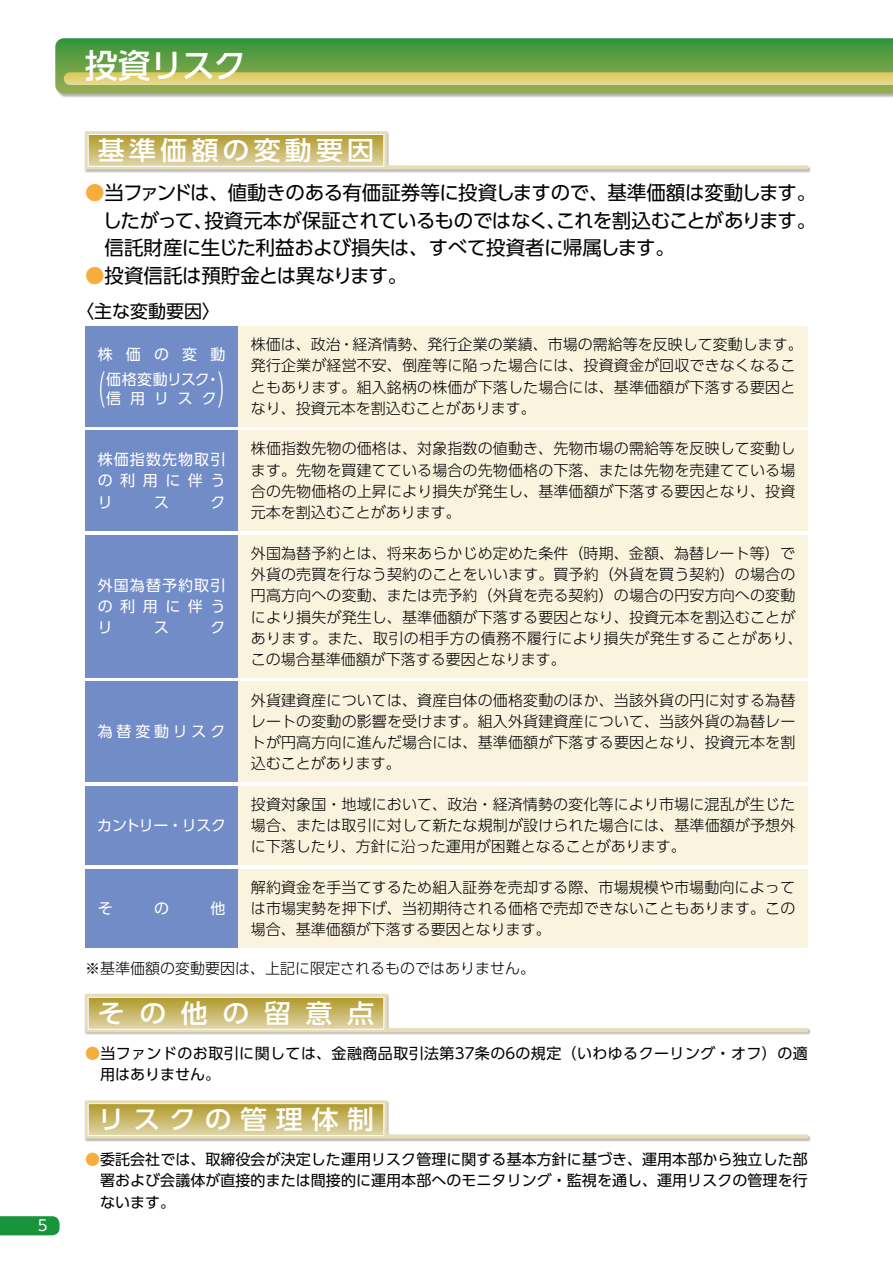
<style>
.page{position:relative;width:893px;height:1263px;background:#fff}
.page>*{position:absolute;margin:0;border:0;box-sizing:border-box;transform-origin:0 0}
.t1{font:300 38.25px "UD Shin Go Pro";color:#fff;scale:.5 1}
.t2{font:500 33px "UD Shin Go Pro";letter-spacing:-.03em;color:#fff}
.t3{font:500 25.65px "UD Shin Go Pro";letter-spacing:.155em;color:#fff;scale:1.05 1}
.t4{font:500 25.65px "UD Shin Go Pro";letter-spacing:.32em;color:#fff;scale:1.05 1}
.t5{font:500 25.65px "UD Shin Go Pro";letter-spacing:.54em;color:#fff;scale:1.05 1}
.t6{font:19.5px/27.6px "UD Shin Go Pro";letter-spacing:-.02em;color:#000;text-align:justify}
.t7{font:18px "UD Shin Go Pro";color:#000}
.t8{font:300 15px/21.3px "UD Shin Go Pro";letter-spacing:.01em;color:#000;text-align:justify}
.t9{font:15px/21.3px "UD Shin Go Pro";letter-spacing:.005em;color:#000;text-align:justify}
.t10{font:15px/21.3px "UD Shin Go Pro";letter-spacing:.03em;color:#000}
.t11{font:15px/21.3px "UD Shin Go Pro";letter-spacing:.07em;color:#fff;text-align:justify}
.t12{font:15px/25.5px "UD Shin Go Pro";letter-spacing:.035em;color:#fff;text-align:center}
.t13{font:15px "UD Shin Go Pro";letter-spacing:-.03em;color:#fff}
.t14{font:15px "UD Shin Go Pro";letter-spacing:.25em;color:#fff}
.t15{font:14.85px "UD Shin Go Pro";color:#fff}
.s1{color:#f6ad3c}
</style>
<div class="page">
<svg style="left:0;top:1216px;width:60px;height:19px"></svg>
<div style="left:85px;top:131px;width:726px;height:42px;background:#000;opacity:.3"></div>
<svg style="left:85px;top:131px;width:723px;height:39px"></svg>
<div style="left:88px;top:134px;width:296px;height:32px;background:linear-gradient(to bottom,#b09927,#ded2a3)"></div>
<div style="left:88px;top:134px;width:296px;height:33px;border:1px solid #fff"></div>
<div style="left:85px;top:326px;width:153px;height:100px;background:#718cc7"></div>
<div style="left:238px;top:326px;width:570px;height:100px;background:#faf3de"></div>
<div style="left:85px;top:431px;width:153px;height:100px;background:#718cc7"></div>
<div style="left:238px;top:431px;width:570px;height:100px;background:#faf3de"></div>
<div style="left:85px;top:535px;width:153px;height:142px;background:#718cc7"></div>
<div style="left:238px;top:535px;width:570px;height:142px;background:#faf3de"></div>
<div style="left:85px;top:682px;width:153px;height:100px;background:#718cc7"></div>
<div style="left:238px;top:682px;width:570px;height:100px;background:#faf3de"></div>
<div style="left:85px;top:786px;width:153px;height:79px;background:#718cc7"></div>
<div style="left:238px;top:786px;width:570px;height:79px;background:#faf3de"></div>
<div style="left:85px;top:869px;width:153px;height:79px;background:#718cc7"></div>
<div style="left:238px;top:869px;width:570px;height:79px;background:#faf3de"></div>
<div style="left:85px;top:993px;width:726px;height:43px;background:#000;opacity:.3"></div>
<svg style="left:85px;top:994px;width:723px;height:38px"></svg>
<svg style="left:90px;top:999px;width:292px;height:28px;background:#c7b667"></svg>
<div style="left:88px;top:997px;width:296px;height:32px;border:1px solid #fff"></div>
<div style="left:85px;top:1100px;width:726px;height:42px;background:#000;opacity:.3"></div>
<svg style="left:85px;top:1100px;width:723px;height:39px"></svg>
<div style="left:88px;top:1103px;width:296px;height:32px;background:linear-gradient(to bottom,#af9827,#ded1a3)"></div>
<div style="left:88px;top:1103px;width:296px;height:33px;border:1px solid #fff"></div>
<div style="left:56px;top:39px;width:837px;height:60px;background:#000;opacity:.3"></div>
<svg style="left:55px;top:38px;width:838px;height:56px;background:#62a047"></svg>
<svg style="left:64px;top:72px;width:829px;height:13px;background:#ddd074"></svg>
<p class="t15" style="left:38px;top:1214px;width:11px">5</p>
<h2 class="t2" style="left:85px;top:39px;width:163px">投資リスク</h2>
<h3 class="t3" style="left:98px;top:130px;width:265px">基準価額の変動要因</h3>
<h3 class="t6" style="left:85px;top:178px;width:733px"><span class="s1">●</span>当ファンドは、値動きのある有価証券等に投資しますので、基準価額は変動します。　したがって、投資元本が保証されているものではなく、これを割込むことがあります。　信託財産に生じた利益および損失は、すべて投資者に帰属します。</h3>
<h3 class="t6" style="left:85px;top:261px;width:324px"><span class="s1">●</span>投資信託は預貯金とは異なります。</h3>
<p class="t7" style="left:76px;top:296px;width:145px">〈主な変動要因〉</p>
<p class="t12" style="left:98px;top:341px;width:129px">株価の変動価格変動リスク・</p>
<p class="t8" style="left:251px;top:333px;width:553px;text-align:left">株価は、政治・経済情勢、発行企業の業績、市場の需給等を反映して変動します。発行企業が経営不安、倒産等に陥った場合には、投資資金が回収できなくなることもあります。組入銘柄の株価が下落した場合には、基準価額が下落する要因となり、投資元本を割込むことがあります。</p>
<h1 class="t1" style="left:86px;top:359px;width:40px">（</h1>
<h1 class="t1" style="left:218px;top:359px;width:40px">）</h1>
<p class="t11" style="left:106px;top:388px;width:112px">信用リスク</p>
<p class="t11" style="left:98px;top:448px;width:129px">株価指数先物取引の利用に伴うリ</p>
<p class="t11" style="left:154px;top:491px;width:16px">ス</p>
<p class="t11" style="left:210px;top:491px;width:16px">ク</p>
<p class="t11" style="left:98px;top:574px;width:129px">外国為替予約取引の利用に伴うリ</p>
<p class="t11" style="left:154px;top:616px;width:16px">ス</p>
<p class="t11" style="left:210px;top:616px;width:16px">ク</p>
<p class="t14" style="left:98px;top:720px;width:129px">為替変動リスク</p>
<p class="t13" style="left:97px;top:813px;width:130px">カントリー・リスク</p>
<p class="t8" style="left:251px;top:438px;width:546px">株価指数先物の価格は、対象指数の値動き、先物市場の需給等を反映して変動します。先物を買建てている場合の先物価格の下落、または先物を売建てている場合の先物価格の上昇により損失が発生し、基準価額が下落する要因となり、投資元本を割込むことがあります。</p>
<p class="t8" style="left:251px;top:542px;width:553px;text-align:left">外国為替予約とは、将来あらかじめ定めた条件（時期、金額、為替レート等）で外貨の売買を行なう契約のことをいいます。買予約（外貨を買う契約）の場合の円高方向への変動、または売予約（外貨を売る契約）の場合の円安方向への変動により損失が発生し、基準価額が下落する要因となり、投資元本を割込むことがあります。また、取引の相手方の債務不履行により損失が発生することがあり、この場合基準価額が下落する要因となります。</p>
<p class="t8" style="left:251px;top:689px;width:546px">外貨建資産については、資産自体の価格変動のほか、当該外貨の円に対する為替レートの変動の影響を受けます。組入外貨建資産について、当該外貨の為替レートが円高方向に進んだ場合には、基準価額が下落する要因となり、投資元本を割込むことがあります。</p>
<p class="t8" style="left:251px;top:793px;width:546px">投資対象国・地域において、政治・経済情勢の変化等により市場に混乱が生じた場合、または取引に対して新たな規制が設けられた場合には、基準価額が予想外に下落したり、方針に沿った運用が困難となることがあります。</p>
<p class="t8" style="left:251px;top:876px;width:546px">解約資金を手当てするため組入証券を売却する際、市場規模や市場動向によっては市場実勢を押下げ、当初期待される価格で売却できないこともあります。この場合、基準価額が下落する要因となります。</p>
<p class="t8" style="left:85px;top:957px;width:452px">※基準価額の変動要因は、上記に限定されるものではありません。</p>
<h3 class="t5" style="left:98px;top:992px;width:265px">その他の留意点</h3>
<p class="t10" style="left:100px;top:1042px;width:709px;text-indent:-15px"><span class="s1">●</span>当ファンドのお取引に関しては、金融商品取引法第37条の6の規定（いわゆるクーリング・オフ）の適用はありません。</p>
<h3 class="t4" style="left:98px;top:1099px;width:265px">リスクの管理体制</h3>
<p class="t9" style="left:100px;top:1148px;width:709px;text-indent:-15px"><span class="s1">●</span>委託会社では、取締役会が決定した運用リスク管理に関する基本方針に基づき、運用本部から独立した部署および会議体が直接的または間接的に運用本部へのモニタリング・監視を通し、運用リスクの管理を行ないます。</p>
<p class="t11" style="left:98px;top:897px;width:16px">そ</p>
<p class="t11" style="left:154px;top:897px;width:16px">の</p>
<p class="t11" style="left:210px;top:897px;width:16px">他</p>
</div>
